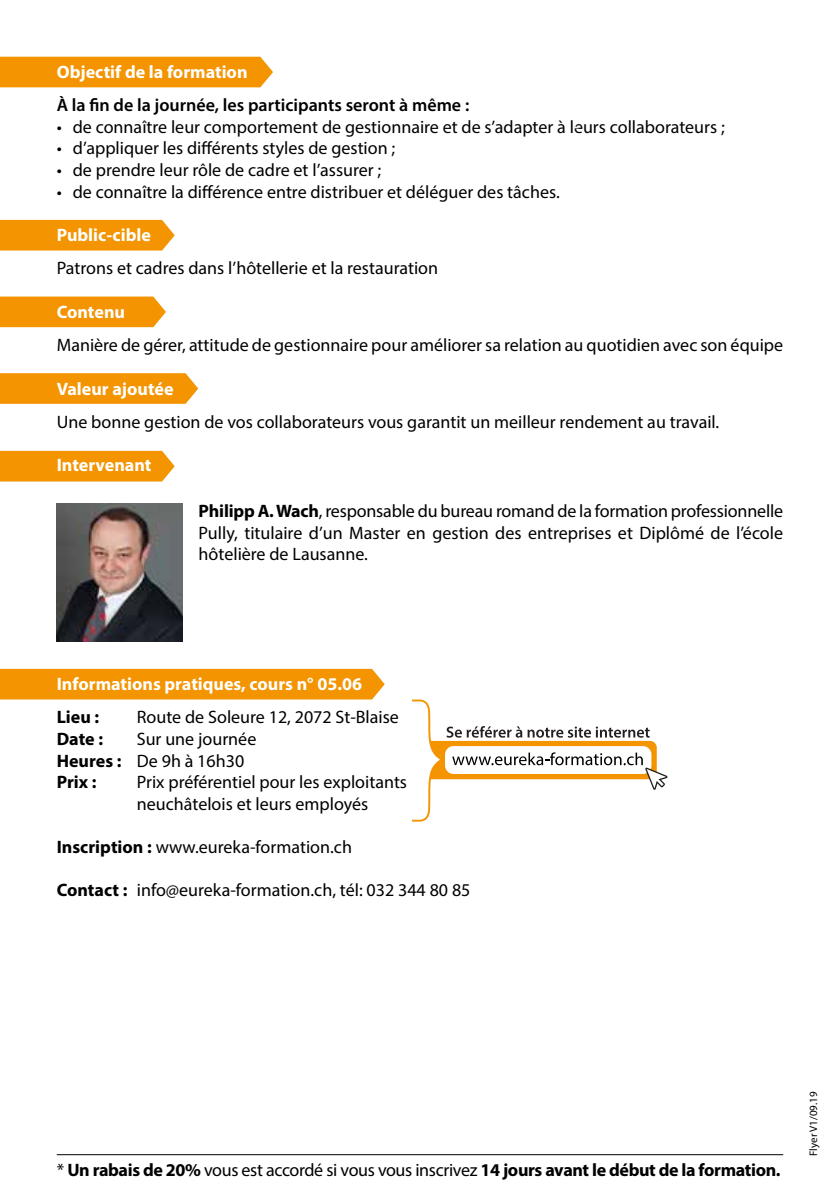
<style>
.page{position:relative;width:840px;height:1191px;background:#fff}
.page>*{position:absolute;margin:0;border:0;box-sizing:border-box;transform-origin:0 0}
.t1{font:18px/21.6px "Myriad Pro";color:#000}
.t2{font:700 18px "Myriad Pro";color:#fff}
.t3{font:700 18px "Myriad Pro";letter-spacing:-.02em;color:#000}
.t4{font:600 18px "Myriad Pro";color:#000}
.t5{font:11px "Myriad Pro";color:#000}
.s1{font-weight:700}
.s2{font-weight:400}
</style>
<div class="page">
<div style="left:0;top:669px;width:384px;height:30px;background:#f39400"></div>
<div style="left:0;top:57px;width:273px;height:30px;background:#f39400"></div>
<div style="left:0;top:220px;width:175px;height:30px;background:#f39400"></div>
<svg style="left:0;top:296px;width:166px;height:31px;background:#f3990e"></svg>
<svg style="left:0;top:373px;width:198px;height:31px;background:#f3980a"></svg>
<div style="left:0;top:451px;width:175px;height:30px;background:#f39400"></div>
<svg style="left:412px;top:699px;width:255px;height:122px"></svg>
<hr style="left:57px;top:1154px;width:725px;height:1px;background:#000">
<img style="left:57px;top:503px;width:125px;height:138px">
<p class="t2" style="left:57px;top:60px;width:192px">Objectif de la formation</p>
<p class="t4" style="left:57px;top:94px;width:414px">À la fin de la journée, les participants seront à même :</p>
<p class="t1" style="left:57px;top:116px;width:669px">• de connaître leur comportement de gestionnaire et de s’adapter à leurs collaborateurs ;</p>
<p class="t1" style="left:57px;top:137px;width:340px">• d’appliquer les différents styles de gestion ;</p>
<p class="t1" style="left:57px;top:159px;width:326px">• de prendre leur rôle de cadre et l’assurer ;</p>
<p class="t1" style="left:57px;top:180px;width:504px">• de connaître la différence entre distribuer et déléguer des tâches.</p>
<p class="t2" style="left:57px;top:223px;width:96px">Public-cible</p>
<p class="t1" style="left:57px;top:257px;width:383px">Patrons et cadres dans l’hôtellerie et la restauration</p>
<p class="t2" style="left:57px;top:300px;width:70px">Contenu</p>
<p class="t1" style="left:57px;top:334px;width:727px">Manière de gérer, attitude de gestionnaire pour améliorer sa relation au quotidien avec son équipe</p>
<p class="t2" style="left:57px;top:377px;width:118px">Valeur ajoutée</p>
<p class="t1" style="left:57px;top:411px;width:663px">Une bonne gestion de vos collaborateurs vous garantit un meilleur rendement au travail.</p>
<p class="t2" style="left:57px;top:453px;width:96px">Intervenant</p>
<p class="t1" style="left:198px;top:500px;width:585px;text-align:justify"><span class="s1">Philipp A. Wach</span>, responsable du bureau romand de la formation professionnelle Pully, titulaire d’un Master en gestion des entreprises et Diplômé de l’école hôtelière de Lausanne.</p>
<p class="t2" style="left:57px;top:672px;width:306px">Informations pratiques, cours n° 05.06</p>
<p class="t3" style="left:57px;top:705px;width:44px">Lieu :</p>
<p class="t1" style="left:137px;top:706px;width:263px">Route de Soleure 12, 2072 St-Blaise</p>
<p class="t3" style="left:57px;top:727px;width:48px">Date :</p>
<p class="t1" style="left:57px;top:728px;width:201px;text-indent:80px">Sur une journée<br><span class="s1">Heures :</span> De 9h à 16h30<br><span class="s1">Prix :</span></p>
<p class="t1" style="left:137px;top:771px;width:271px">Prix préférentiel pour les exploitants neuchâtelois et leurs employés</p>
<p class="t1" style="left:57px;top:836px;width:296px"><span class="s1">Inscription :</span> www.eureka-formation.ch</p>
<p class="t1" style="left:57px;top:879px;width:415px"><span class="s1">Contact :</span> info@eureka-formation.ch, tél: 032 344 80 85</p>
<p class="t3" style="left:57px;top:1158px;width:725px"><span class="s2">*</span> Un rabais de 20% <span class="s2">vous est accordé si vous vous inscrivez</span> 14 jours avant le début de la formation.</p>
<p class="t5" style="left:806px;top:1155px;width:66px;rotate:-90deg">Flyer V1/09.19</p>
</div>
